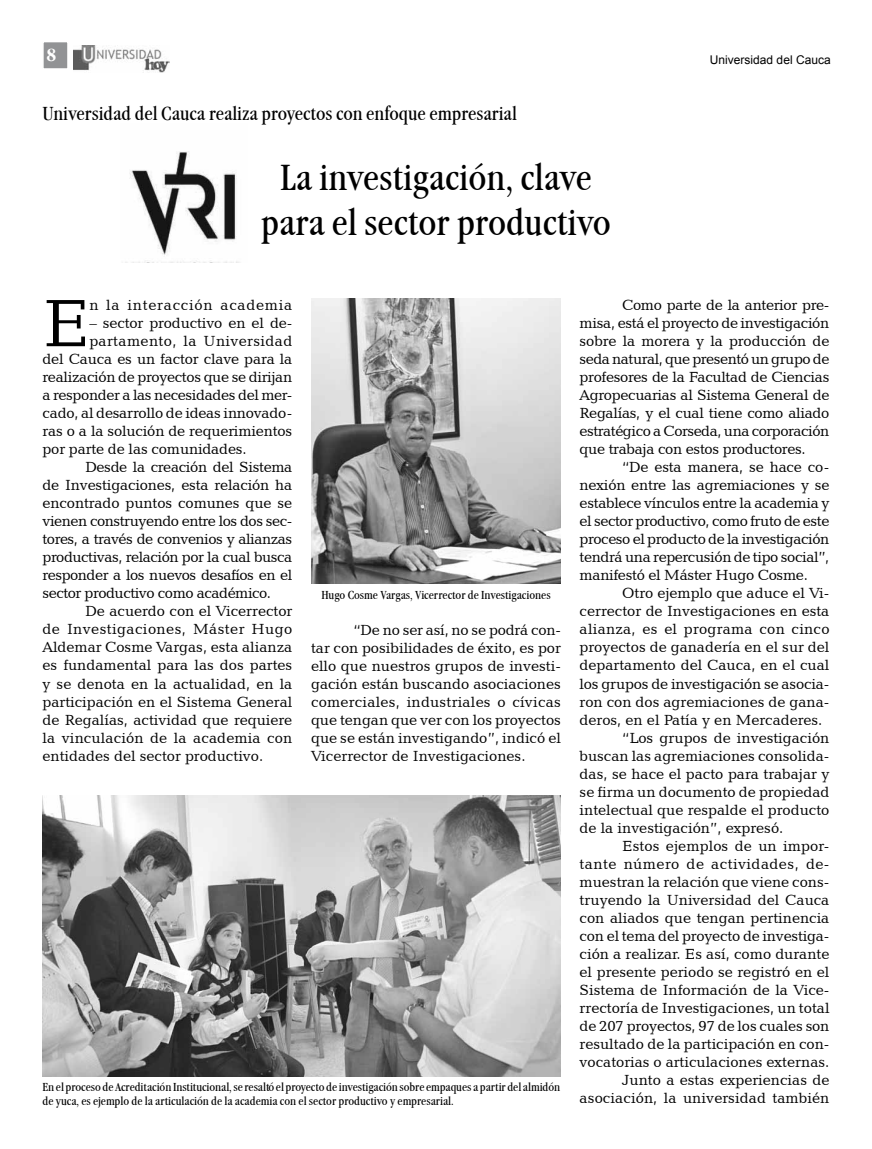
<style>
.page{position:relative;width:872px;height:1149px;background:#fff}
.page>*{position:absolute;margin:0;border:0;box-sizing:border-box;transform-origin:0 0}
.t1{font:68.4px "Candida BT";color:#000}
.t2{font:condensed 37.5px/45px "Garamond Itc TEE";color:#000;text-align:center}
.t3{font:condensed 19.5px "Garamond Itc TEE";color:#000}
.t4{font:700 condensed 18px "Garamond Itc TEE";color:#fff}
.t5{font:15px/18px "Candida BT";color:#000;text-align:justify}
.t6{font:15px "Candida BT";letter-spacing:-.03em;color:#000}
.t7{font:15px "Candida BT";letter-spacing:-.02em;color:#000}
.t8{font:15px "Candida BT";letter-spacing:.03em;color:#000}
.t9{font:15px "Candida BT";letter-spacing:.025em;color:#000}
.t10{font:15px "Candida BT";letter-spacing:.05em;color:#000}
.t11{font:condensed 12px/14.4px "Garamond Itc TEE";letter-spacing:-.005em;color:#000}
.t12{font:12px "Arial";color:#000}
</style>
<div class="page">
<img style="left:73px;top:45px;width:96px;height:27px">
<div style="left:42px;top:41px;width:27px;height:29px;background:#929395;border:2px solid #fff"></div>
<img style="left:129px;top:151px;width:109px;height:111px">
<img style="left:311px;top:299px;width:250px;height:284px">
<img style="left:43px;top:795px;width:518px;height:280px">
<p class="t4" style="left:46px;top:44px;width:11px">8</p>
<p class="t12" style="left:710px;top:52px;width:122px">Universidad del Cauca</p>
<h3 class="t3" style="left:43px;top:103px;width:476px">Universidad del Cauca realiza proyectos con enfoque empresarial</h3>
<h2 class="t2" style="left:261px;top:156px;width:351px">La investigación, clave para el sector productivo</h2>
<h1 class="t1" style="left:43px;top:280px;width:49px">E</h1>
<p class="t10" style="left:89px;top:295px;width:204px">n la interacción academia</p>
<p class="t5" style="left:89px;top:313px;width:204px">– sector productivo en el de-</p>
<p class="t9" style="left:89px;top:331px;width:204px">partamento, la Universidad</p>
<p class="t5" style="left:43px;top:349px;width:251px">del Cauca es un factor clave para la</p>
<p class="t7" style="left:43px;top:367px;width:251px">realización de proyectos que se dirijan</p>
<p class="t7" style="left:43px;top:385px;width:251px">a responder a las necesidades del mer-</p>
<p class="t5" style="left:43px;top:403px;width:251px">cado, al desarrollo de ideas innovado-</p>
<p class="t5" style="left:43px;top:421px;width:251px">ras o a la solución de requerimientos</p>
<p class="t5" style="left:43px;top:439px;width:206px">por parte de las comunidades.</p>
<p class="t7" style="left:85px;top:457px;width:209px">Desde la creación del Sistema</p>
<p class="t5" style="left:43px;top:475px;width:251px">de Investigaciones, esta relación ha</p>
<p class="t5" style="left:43px;top:493px;width:251px">encontrado puntos comunes que se</p>
<p class="t6" style="left:43px;top:511px;width:251px">vienen construyendo entre los dos sec-</p>
<p class="t6" style="left:43px;top:529px;width:251px">tores, a través de convenios y alianzas</p>
<p class="t6" style="left:43px;top:547px;width:251px">productivas, relación por la cual busca</p>
<p class="t6" style="left:43px;top:565px;width:251px">responder a los nuevos desafíos en el</p>
<p class="t6" style="left:43px;top:583px;width:230px">sector productivo como académico.</p>
<p class="t5" style="left:85px;top:601px;width:209px">De acuerdo con el Vicerrector</p>
<p class="t8" style="left:43px;top:619px;width:251px">de Investigaciones, Máster Hugo</p>
<p class="t5" style="left:43px;top:637px;width:251px">Aldemar Cosme Vargas, esta alianza</p>
<p class="t5" style="left:43px;top:655px;width:251px">es fundamental para las dos partes</p>
<p class="t5" style="left:43px;top:673px;width:251px">y se denota en la actualidad, en la</p>
<p class="t5" style="left:43px;top:691px;width:251px">participación en el Sistema General</p>
<p class="t5" style="left:43px;top:709px;width:251px">de Regalías, actividad que requiere</p>
<p class="t5" style="left:43px;top:727px;width:251px">la vinculación de la academia con</p>
<p class="t5" style="left:43px;top:745px;width:222px">entidades del sector productivo.</p>
<p class="t11" style="left:321px;top:587px;width:231px">Hugo Cosme Vargas, Vicerrector de Investigaciones</p>
<p class="t5" style="left:311px;top:620px;width:251px;text-indent:43px">“De no ser así, no se podrá con&shy;tar con posibilidades de éxito, es por ello que nuestros grupos de investi&shy;gación están buscando asociaciones comerciales, industriales o cívicas que tengan que ver con los proyectos que se están investigando”, indicó el Vicerrector de Investigaciones.</p>
<p class="t11" style="left:43px;top:1079px;width:519px">En el proceso de Acreditación Institucional, se resaltó el proyecto de investigación sobre empaques a partir del almidón de yuca, es ejemplo de la articulación de la academia con el sector productivo y empresarial.</p>
<p class="t5" style="left:579px;top:295px;width:251px;text-indent:43px">Como parte de la anterior pre&shy;misa, está el proyecto de investigación sobre la morera y la producción de seda natural, que presentó un grupo de profesores de la Facultad de Ciencias Agropecuarias al Sistema General de Regalías, y el cual tiene como aliado estratégico a Corseda, una corporación que trabaja con estos productores.</p>
<p class="t5" style="left:579px;top:457px;width:251px;text-indent:43px">“De esta manera, se hace co&shy;nexión entre las agremiaciones y se establece vínculos entre la academia y el sector productivo, como fruto de este proceso el producto de la investigación tendrá una repercusión de tipo social”, manifestó el Máster Hugo Cosme.</p>
<p class="t5" style="left:622px;top:583px;width:209px">Otro ejemplo que aduce el Vi-</p>
<p class="t5" style="left:579px;top:601px;width:251px">cerrector de Investigaciones en esta</p>
<p class="t5" style="left:579px;top:619px;width:251px">alianza, es el programa con cinco</p>
<p class="t5" style="left:579px;top:637px;width:251px">proyectos de ganadería en el sur del</p>
<p class="t5" style="left:579px;top:655px;width:251px">departamento del Cauca, en el cual</p>
<p class="t5" style="left:579px;top:673px;width:251px">los grupos de investigación se asocia-</p>
<p class="t5" style="left:579px;top:691px;width:251px">ron con dos agremiaciones de gana-</p>
<p class="t5" style="left:579px;top:709px;width:244px">deros, en el Patía y en Mercaderes.</p>
<p class="t5" style="left:622px;top:727px;width:209px">“Los grupos de investigación</p>
<p class="t5" style="left:579px;top:745px;width:251px">buscan las agremiaciones consolida-</p>
<p class="t5" style="left:579px;top:763px;width:251px">das, se hace el pacto para trabajar y</p>
<p class="t5" style="left:579px;top:781px;width:251px">se firma un documento de propiedad</p>
<p class="t5" style="left:579px;top:799px;width:251px">intelectual que respalde el producto</p>
<p class="t5" style="left:579px;top:817px;width:205px">de la investigación”, expresó.</p>
<p class="t5" style="left:622px;top:835px;width:209px">Estos ejemplos de un impor-</p>
<p class="t8" style="left:579px;top:853px;width:251px">tante número de actividades, de-</p>
<p class="t5" style="left:579px;top:871px;width:251px">muestran la relación que viene cons-</p>
<p class="t5" style="left:579px;top:889px;width:251px">truyendo la Universidad del Cauca</p>
<p class="t5" style="left:579px;top:907px;width:251px">con aliados que tengan pertinencia</p>
<p class="t5" style="left:579px;top:925px;width:251px">con el tema del proyecto de investiga-</p>
<p class="t5" style="left:579px;top:943px;width:251px">ción a realizar. Es así, como durante</p>
<p class="t5" style="left:579px;top:961px;width:251px">el presente periodo se registró en el</p>
<p class="t5" style="left:579px;top:979px;width:251px">Sistema de Información de la Vice-</p>
<p class="t5" style="left:579px;top:997px;width:251px">rrectoría de Investigaciones, un total</p>
<p class="t5" style="left:579px;top:1015px;width:251px">de 207 proyectos, 97 de los cuales son</p>
<p class="t5" style="left:579px;top:1033px;width:251px">resultado de la participación en con-</p>
<p class="t5" style="left:579px;top:1051px;width:251px">vocatorias o articulaciones externas.</p>
<p class="t5" style="left:622px;top:1069px;width:209px">Junto a estas experiencias de</p>
<p class="t5" style="left:579px;top:1087px;width:251px">asociación, la universidad también</p>
</div>
